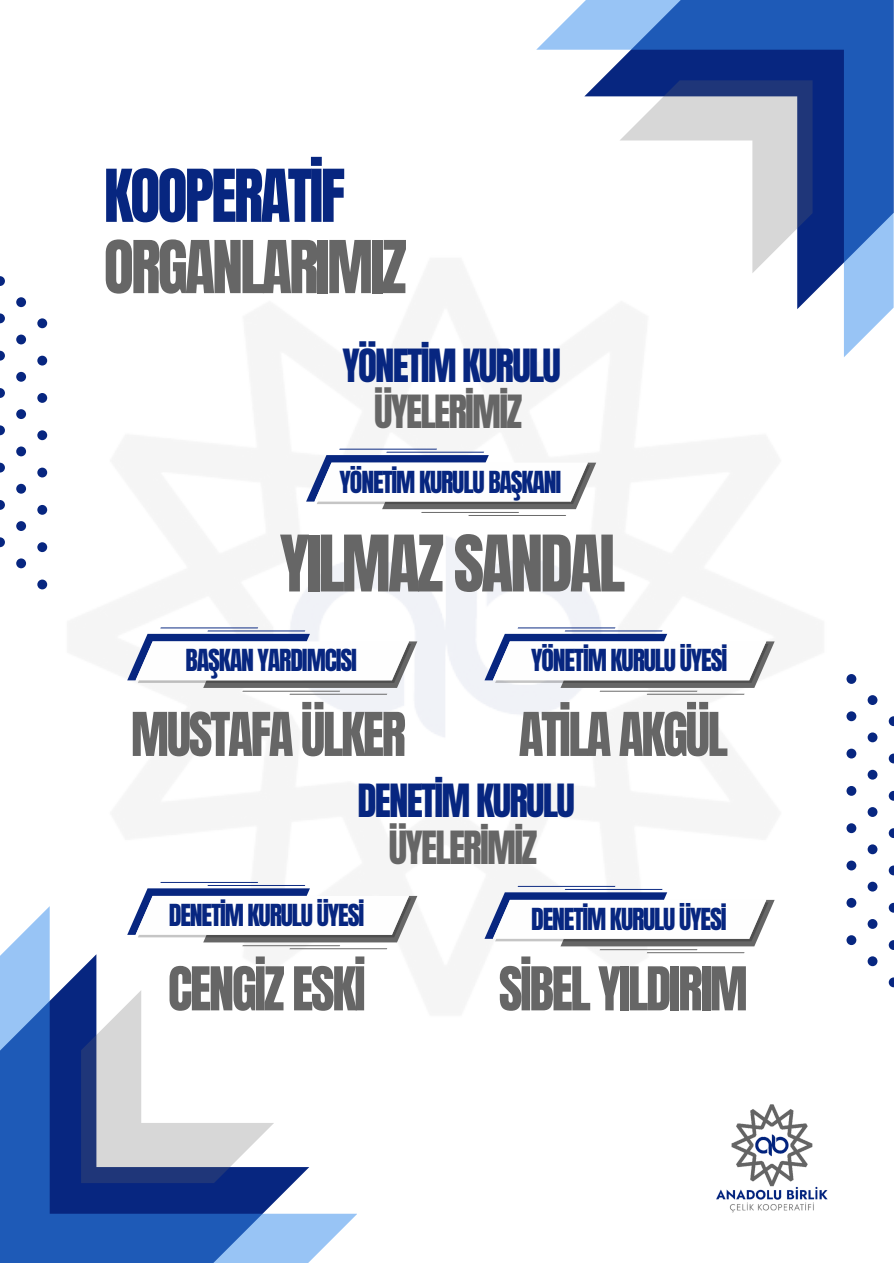
<style>
.page{position:relative;width:894px;height:1264px;background:#fff}
.page>*{position:absolute;margin:0;border:0;box-sizing:border-box;transform-origin:0 0}
.t1{font:66.15px "Anton";letter-spacing:-.045em;color:#666}
.t2{font:61.95px "Anton";letter-spacing:-.045em;color:#666}
.t3{font:61.95px "Anton";letter-spacing:-.045em;color:#072680}
.t4{font:51.3px "Anton";letter-spacing:-.045em;color:#666}
.t5{font:38.85px "Anton";letter-spacing:-.045em;color:#072680}
.t6{font:38.85px "Anton";letter-spacing:-.045em;color:#666}
.t7{font:25.8px "Anton";letter-spacing:-.045em;color:#072680}
</style>
<div class="page">
<svg style="left:846px;top:674px;width:47px;height:314px"></svg>
<svg style="left:0;top:276px;width:47px;height:313px"></svg>
<svg style="left:0;top:906px;width:357px;height:356px"></svg>
<svg style="left:81px;top:990px;width:193px;height:193px"></svg>
<svg style="left:536px;top:1px;width:357px;height:356px"></svg>
<svg style="left:619px;top:80px;width:193px;height:193px"></svg>
<img style="left:716px;top:1104px;width:112px;height:109px">
<svg style="left:306px;top:448px;width:290px;height:68px"></svg>
<svg style="left:127px;top:627px;width:290px;height:67px"></svg>
<svg style="left:127px;top:882px;width:290px;height:67px"></svg>
<svg style="left:484px;top:885px;width:290px;height:68px"></svg>
<svg style="left:484px;top:627px;width:290px;height:67px"></svg>
<h2 class="t3" style="left:104px;top:151px;width:243px">KOOPERATİF</h2>
<p class="t2" style="left:104px;top:222px;width:304px">ORGANLARIMIZ</p>
<h3 class="t5" style="left:342px;top:337px;width:220px">YÖNETİM KURULU</h3>
<p class="t6" style="left:374px;top:384px;width:150px">ÜYELERİMİZ</p>
<p class="t7" style="left:339px;top:463px;width:223px">YÖNETİM KURULU BAŞKANI</p>
<h3 class="t1" style="left:280px;top:516px;width:347px">YILMAZ SANDAL</h3>
<h1 class="t7" style="left:185px;top:642px;width:173px">BAŞKAN YARDIMCISI</h1>
<p class="t4" style="left:131px;top:697px;width:276px">MUSTAFA ÜLKER</p>
<p class="t7" style="left:531px;top:642px;width:197px">YÖNETİM KURULU ÜYESİ</p>
<h3 class="t4" style="left:518px;top:697px;width:211px">ATİLA AKGÜL</h3>
<p class="t5" style="left:357px;top:773px;width:219px">DENETİM KURULU</p>
<p class="t6" style="left:389px;top:819px;width:150px">ÜYELERİMİZ</p>
<p class="t7" style="left:531px;top:900px;width:197px">DENETİM KURULU ÜYESİ</p>
<p class="t7" style="left:169px;top:896px;width:197px">DENETİM KURULU ÜYESİ</p>
<h3 class="t4" style="left:168px;top:951px;width:199px">CENGİZ ESKİ</h3>
<h1 class="t4" style="left:498px;top:951px;width:250px">SİBEL YILDIRIM</h1>
</div>
